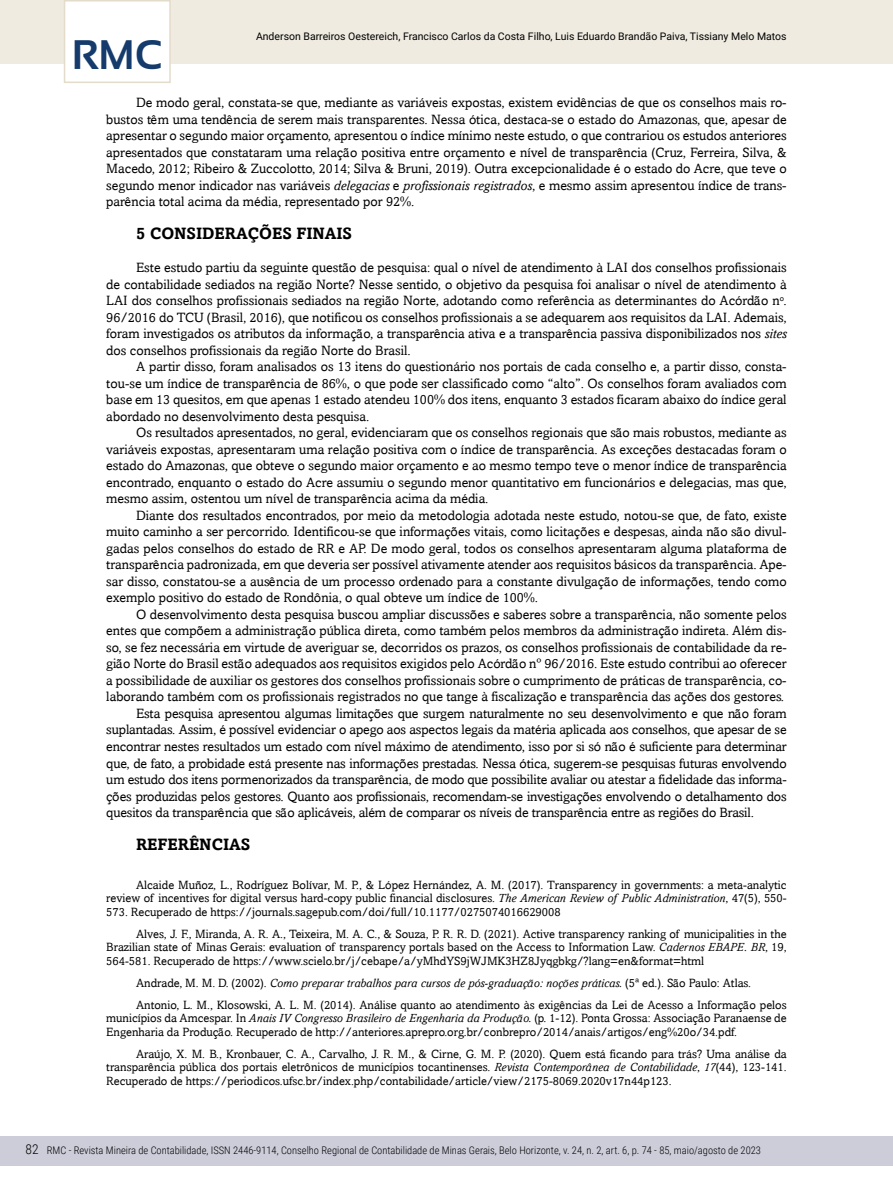
<style>
.page{position:relative;width:893px;height:1191px;background:#fff}
.page>*{position:absolute;margin:0;border:0;box-sizing:border-box;transform-origin:0 0}
.t1{font:700 41.25px "Sansation";color:#143b6b}
.t2{font:700 16.5px "Amasis";color:#000}
.t3{font:13.5px/16.5px "Amasis";color:#000;text-align:justify}
.t4{font:12px/13.5px "Amasis";color:#000;text-align:justify}
.t5{font:300 10.5px "Roboto Condensed";color:#000}
.t6{font:10.5px "Roboto";color:#000}
.s1{font-style:italic}
.s2{font-size:13.5px}
</style>
<div class="page">
<div style="left:0;top:0;width:893px;height:64px;background:#efebe1"></div>
<div style="left:64px;top:0;width:107px;height:83px;background:#fff;border:2px solid #e4dcca"></div>
<div style="left:0;top:1135px;width:893px;height:30px;background:#cdcdda"></div>
<h1 class="t1" style="left:72px;top:32px;width:92px">RMC</h1>
<p class="t6" style="left:256px;top:29px;width:532px">Anderson Barreiros Oestereich, Francisco Carlos da Costa Filho, Luis Eduardo Brandão Paiva, Tissiany Melo Matos</p>
<p class="t3" style="left:106px;top:94px;width:682px;text-indent:30px">De modo geral, constata-se que, mediante as variáveis expostas, existem evidências de que os conselhos mais ro&shy;bustos têm uma tendência de serem mais transparentes. Nessa ótica, destaca-se o estado do Amazonas, que, apesar de apresentar o segundo maior orçamento, apresentou o índice mínimo neste estudo, o que contrariou os estudos anteriores apresentados que constataram uma relação positiva entre orçamento e nível de transparência (Cruz, Ferreira, Silva, &amp; Macedo, 2012; Ribeiro &amp; Zuccolotto, 2014; Silva &amp; Bruni, 2019). Outra excepcionalidade é o estado do Acre, que teve o segundo menor indicador nas variáveis <span class="s1">delegacias</span> e <span class="s1">profissionais registrados</span>, e mesmo assim apresentou índice de trans&shy;parência total acima da média, representado por 92%.</p>
<p class="t2" style="left:136px;top:224px;width:217px">5 CONSIDERAÇÕES FINAIS</p>
<p class="t3" style="left:106px;top:259px;width:682px;text-indent:30px">Este estudo partiu da seguinte questão de pesquisa: qual o nível de atendimento à LAI dos conselhos profissionais de contabilidade sediados na região Norte? Nesse sentido, o objetivo da pesquisa foi analisar o nível de atendimento à LAI dos conselhos profissionais sediados na região Norte, adotando como referência as determinantes do Acórdão n<sup>o</sup>.<br>96/2016 do TCU (Brasil, 2016), que notificou os conselhos profissionais a se adequarem aos requisitos da LAI. Ademais, foram investigados os atributos da informação, a transparência ativa e a transparência passiva disponibilizados nos <span class="s1">sites </span>dos conselhos profissionais da região Norte do Brasil.</p>
<p class="t3" style="left:106px;top:358px;width:682px;text-indent:30px">A partir disso, foram analisados os 13 itens do questionário nos portais de cada conselho e, a partir disso, consta&shy;tou-se um índice de transparência de 86%, o que pode ser classificado como “alto”. Os conselhos foram avaliados com base em 13 quesitos, em que apenas 1 estado atendeu 100% dos itens, enquanto 3 estados ficaram abaixo do índice geral abordado no desenvolvimento desta pesquisa.</p>
<p class="t3" style="left:106px;top:424px;width:682px;text-indent:30px">Os resultados apresentados, no geral, evidenciaram que os conselhos regionais que são mais robustos, mediante as variáveis expostas, apresentaram uma relação positiva com o índice de transparência. As exceções destacadas foram o estado do Amazonas, que obteve o segundo maior orçamento e ao mesmo tempo teve o menor índice de transparência encontrado, enquanto o estado do Acre assumiu o segundo menor quantitativo em funcionários e delegacias, mas que, mesmo assim, ostentou um nível de transparência acima da média.</p>
<p class="t3" style="left:106px;top:507px;width:682px;text-indent:30px">Diante dos resultados encontrados, por meio da metodologia adotada neste estudo, notou-se que, de fato, existe muito caminho a ser percorrido. Identificou-se que informações vitais, como licitações e despesas, ainda não são divul&shy;gadas pelos conselhos do estado de RR e AP. De modo geral, todos os conselhos apresentaram alguma plataforma de transparência padronizada, em que deveria ser possível ativamente atender aos requisitos básicos da transparência. Ape&shy;sar disso, constatou-se a ausência de um processo ordenado para a constante divulgação de informações, tendo como exemplo positivo do estado de Rondônia, o qual obteve um índice de 100%.</p>
<p class="t3" style="left:136px;top:606px;width:652px">O desenvolvimento desta pesquisa buscou ampliar discussões e saberes sobre a transparência, não somente pelos</p>
<p class="t3" style="left:106px;top:622px;width:682px">entes que compõem a administração pública direta, como também pelos membros da administração indireta. Além dis-</p>
<p class="t3" style="left:106px;top:639px;width:682px">so, se fez necessária em virtude de averiguar se, decorridos os prazos, os conselhos profissionais de contabilidade da re-</p>
<p class="t3" style="left:106px;top:655px;width:682px">gião Norte do Brasil estão adequados aos requisitos exigidos pelo Acórdão nº 96/2016. Este estudo contribui ao oferecer</p>
<p class="t3" style="left:106px;top:672px;width:682px">a possibilidade de auxiliar os gestores dos conselhos profissionais sobre o cumprimento de práticas de transparência, co-</p>
<p class="t3" style="left:106px;top:688px;width:679px">laborando também com os profissionais registrados no que tange à fiscalização e transparência das ações dos gestores.</p>
<p class="t3" style="left:136px;top:705px;width:652px">Esta pesquisa apresentou algumas limitações que surgem naturalmente no seu desenvolvimento e que não foram</p>
<p class="t3" style="left:106px;top:721px;width:682px">suplantadas. Assim, é possível evidenciar o apego aos aspectos legais da matéria aplicada aos conselhos, que apesar de se</p>
<p class="t3" style="left:106px;top:738px;width:682px">encontrar nestes resultados um estado com nível máximo de atendimento, isso por si só não é suficiente para determinar</p>
<p class="t3" style="left:106px;top:754px;width:682px">que, de fato, a probidade está presente nas informações prestadas. Nessa ótica, sugerem-se pesquisas futuras envolvendo</p>
<p class="t3" style="left:106px;top:771px;width:682px">um estudo dos itens pormenorizados da transparência, de modo que possibilite avaliar ou atestar a fidelidade das informa-</p>
<p class="t3" style="left:106px;top:787px;width:682px">ções produzidas pelos gestores. Quanto aos profissionais, recomendam-se investigações envolvendo o detalhamento dos</p>
<p class="t3" style="left:106px;top:804px;width:649px">quesitos da transparência que são aplicáveis, além de comparar os níveis de transparência entre as regiões do Brasil.</p>
<p class="t2" style="left:136px;top:834px;width:116px">REFERÊNCIAS</p>
<p class="t4" style="left:106px;top:877px;width:682px;text-indent:30px">Alcaide Muñoz, L., Rodríguez Bolívar, M. P., &amp; López Hernández, A. M. (2017). Transparency in governments: a meta-analytic review of incentives for digital versus hard-copy public financial disclosures. <span class="s1">The American Review of Public Administration</span>, 47(5), 550- 573. Recuperado de https://journals.sagepub.com/doi/full/10.1177/0275074016629008</p>
<p class="t4" style="left:106px;top:926px;width:682px;text-indent:30px">Alves, J. F., Miranda, A. R. A., Teixeira, M. A. C., &amp; Souza, P. R. R. D. (2021). Active transparency ranking of municipalities in the Brazilian state of Minas Gerais: evaluation of transparency portals based on the Access to Information Law. <span class="s1">Cadernos EBAPE. BR</span>, 19, 564-581. Recuperado de https://www.scielo.br/j/cebape/a/yMhdYS9jWJMK3HZ8Jyqgbkg/?lang=en&amp;format=html</p>
<p class="t4" style="left:136px;top:971px;width:652px;line-height:22px">Andrade, M. M. D. (2002). <span class="s1">Como preparar trabalhos para cursos de pós-graduação: noções práticas.</span> (5ª ed.). São Paulo: Atlas.<br>Antonio, L. M., Klosowski, A. L. M. (2014). Análise quanto ao atendimento às exigências da Lei de Acesso a Informação pelos</p>
<p class="t4" style="left:106px;top:1011px;width:682px">municípios da Amcespar. In <span class="s1">Anais IV Congresso Brasileiro de Engenharia da Produção.</span> (p. 1-12). Ponta Grossa: Associação Paranaense de<br>Engenharia da Produção. Recuperado de http://anteriores.aprepro.org.br/conbrepro/2014/anais/artigos/eng%20o/34.pdf.</p>
<p class="t4" style="left:106px;top:1046px;width:682px;text-indent:30px">Araújo, X. M. B., Kronbauer, C. A., Carvalho, J. R. M., &amp; Cirne, G. M. P. (2020). Quem está ficando para trás? Uma análise da transparência pública dos portais eletrônicos de municípios tocantinenses. <span class="s1">Revista Contemporânea de Contabilidade</span>, <span class="s1">17</span>(44), 123-141.<br>Recuperado de https://periodicos.ufsc.br/index.php/contabilidade/article/view/2175-8069.2020v17n44p123.</p>
<p class="t5" style="left:26px;top:1143px;width:737px"><span class="s2">82</span> RMC - Revista Mineira de Contabilidade, ISSN 2446-9114, Conselho Regional de Contabilidade de Minas Gerais, Belo Horizonte, v. 24, n. 2, art. 6, p. 74 - 85, maio/agosto de 2023</p>
</div>
